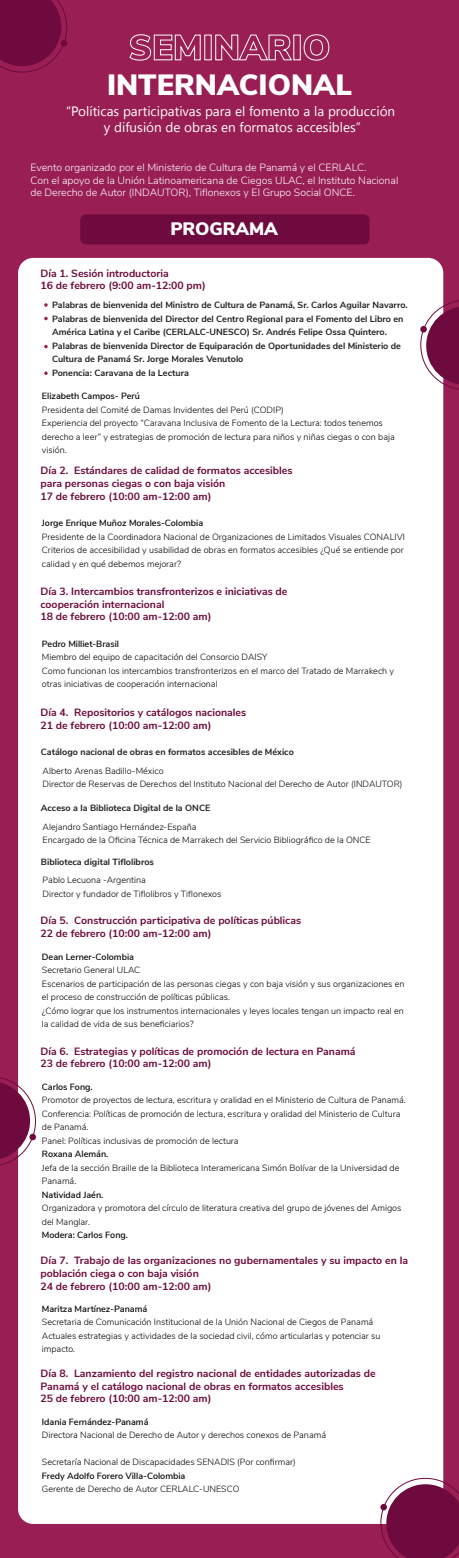
<style>
.page{position:relative;width:459px;height:1558px;background:#fff}
.page>*{position:absolute;margin:0;border:0;box-sizing:border-box;transform-origin:0 0}
.t1{font:900 29.25px "Nunito Sans";color:#fff}
.t2{font:900 18px "Nunito Sans";color:#fff}
.t3{font:13.5px "Segoe UI Emoji";color:#fff}
.t4{font:700 10.5px/12.6px "Nunito Sans";color:#6e0a3d}
.t5{font:300 10.5px/12.6px "Nunito Sans";color:#fff}
.t6{font:300 9px/13.5px "Nunito Sans";color:#000}
.t7{font:700 9px/13.5px "Nunito Sans";color:#231f20}
.t8{font:600 9px "Nunito Sans";color:#000}
</style>
<div class="page">
<div style="left:0;top:0;width:459px;height:1557px;background:#981e53"></div>
<svg style="left:129px;top:34px;width:72px;height:27px"></svg>
<svg style="left:215px;top:34px;width:77px;height:27px"></svg>
<div style="left:293px;top:35px;width:8px;height:25px;border:1px solid #fff"></div>
<svg style="left:303px;top:34px;width:27px;height:27px"></svg>
<div style="left:18px;top:258px;width:425px;height:1265px;background:#fff;border-radius:15px"></div>
<div style="left:80px;top:214px;width:290px;height:30px;background:#6e0a3d;border-radius:6px"></div>
<svg style="left:44px;top:303px;width:4px;height:4px"></svg>
<svg style="left:44px;top:317px;width:4px;height:3px"></svg>
<svg style="left:44px;top:345px;width:4px;height:3px"></svg>
<svg style="left:44px;top:371px;width:4px;height:4px"></svg>
<svg style="left:0;top:0;width:67px;height:72px"></svg>
<div style="left:61px;top:40px;width:6px;height:7px;background:#6e0a3d;border-radius:50%"></div>
<svg style="left:421px;top:300px;width:38px;height:89px"></svg>
<div style="left:420px;top:326px;width:7px;height:6px;background:#6e0a3d;border-radius:50%"></div>
<svg style="left:0;top:1076px;width:36px;height:89px"></svg>
<div style="left:29px;top:1133px;width:7px;height:7px;background:#6e0a3d;border-radius:50%"></div>
<svg style="left:381px;top:1478px;width:78px;height:79px"></svg>
<div style="left:380px;top:1503px;width:7px;height:7px;background:#6e0a3d;border-radius:50%"></div>
<h1 class="t1" style="left:107px;top:63px;width:247px">INTERNACIONAL</h1>
<h3 class="t3" style="left:78px;top:103px;width:43px">□●▼ ▲</h3>
<h3 class="t3" style="left:143px;top:103px;width:60px">▼ ▼❖▲</h3>
<h3 class="t3" style="left:280px;top:103px;width:39px">■▼□ ●</h3>
<h3 class="t3" style="left:388px;top:103px;width:9px">■</h3>
<h3 class="t3" style="left:130px;top:119px;width:34px">◆▲ ■</h3>
<h3 class="t3" style="left:184px;top:119px;width:69px">□ ▲ ■ □</h3>
<h3 class="t3" style="left:275px;top:119px;width:20px">▼□▲</h3>
<h3 class="t3" style="left:323px;top:119px;width:34px">▲●▲</h3>
<p class="t5" style="left:30px;top:160px;width:369px">Evento organizado por el Ministerio de Cultura de Panamá y el CERLALC.<br>Con el apoyo de la Unión Latinoamericana de Ciegos ULAC, el Instituto Nacional de Derecho de Autor (INDAUTOR), Tiflonexos y El Grupo Social ONCE.</p>
<h2 class="t2" style="left:170px;top:216px;width:109px">PROGRAMA</h2>
<p class="t4" style="left:40px;top:266px;width:167px">Día 1. Sesión introductoria<br>16 de febrero (9:00 am-12:00 pm)</p>
<p class="t7" style="left:52px;top:298px;width:357px">Palabras de bienvenida del Ministro de Cultura de Panamá, Sr. Carlos Aguilar Navarro.<br>Palabras de bienvenida del Director del Centro Regional para el Fomento del Libro en América Latina y el Caribe (CERLALC-UNESCO) Sr. Andrés Felipe Ossa Quintero.<br>Palabras de bienvenida Director de Equiparación de Oportunidades del Ministerio de Cultura de Panamá Sr. Jorge Morales Venutolo<br>Ponencia: Caravana de la Lectura</p>
<p class="t8" style="left:42px;top:390px;width:100px">Elizabeth Campos- Perú</p>
<p class="t6" style="left:42px;top:402px;width:354px">Presidenta del Comité de Damas Invidentes del Perú (CODIP)<br>Experiencia del proyecto “Caravana Inclusiva de Fomento de la Lectura: todos tenemos derecho a leer” y estrategias de promoción de lectura para niños y niñas ciegas o con baja visión.</p>
<p class="t4" style="left:40px;top:464px;width:254px">Día 2. Estándares de calidad de formatos accesibles para personas ciegas o con baja visión<br>17 de febrero (10:00 am-12:00 am)</p>
<p class="t8" style="left:42px;top:516px;width:163px">Jorge Enrique Muñoz Morales-Colombia</p>
<p class="t6" style="left:42px;top:529px;width:365px">Presidente de la Coordinadora Nacional de Organizaciones de Limitados Visuales CONALIVI<br>Criterios de accesibilidad y usabilidad de obras en formatos accesibles ¿Qué se entiende por calidad y en qué debemos mejorar?</p>
<p class="t4" style="left:40px;top:584px;width:249px">Día 3. Intercambios transfronterizos e iniciativas de cooperación internacional<br>18 de febrero (10:00 am-12:00 am)</p>
<p class="t8" style="left:42px;top:637px;width:79px">Pedro Milliet-Brasil</p>
<p class="t6" style="left:42px;top:650px;width:354px">Miembro del equipo de capacitación del Consorcio DAISY<br>Como funcionan los intercambios transfronterizos en el marco del Tratado de Marrakech y otras iniciativas de cooperación internacional</p>
<p class="t4" style="left:40px;top:705px;width:207px">Día 4. Repositorios y catálogos nacionales<br>21 de febrero (10:00 am-12:00 am)</p>
<p class="t6" style="left:43px;top:763px;width:361px">Alberto Arenas Badillo-México<br>Director de Reservas de Derechos del Instituto Nacional del Derecho de Autor (INDAUTOR)</p>
<p class="t7" style="left:41px;top:745px;width:254px">Catálogo nacional de obras en formatos accesibles de México</p>
<p class="t7" style="left:41px;top:800px;width:171px">Acceso a la Biblioteca Digital de la ONCE</p>
<p class="t6" style="left:43px;top:819px;width:330px">Alejandro Santiago Hernández-España<br>Encargado de la Oficina Técnica de Marrakech del Servicio Bibliográfico de la ONCE</p>
<p class="t7" style="left:41px;top:854px;width:115px">Biblioteca digital Tiflolibros</p>
<p class="t6" style="left:43px;top:872px;width:180px">Pablo Lecuona -Argentina<br>Director y fundador de Tiflolibros y Tiflonexos</p>
<p class="t4" style="left:40px;top:913px;width:262px">Día 5. Construcción participativa de políticas públicas<br>22 de febrero (10:00 am-12:00 am)</p>
<p class="t8" style="left:42px;top:949px;width:94px">Dean Lerner-Colombia</p>
<p class="t6" style="left:42px;top:962px;width:364px">Secretario General ULAC<br>Escenarios de participación de las personas ciegas y con baja visión y sus organizaciones en el proceso de construcción de políticas públicas.<br>¿Cómo lograr que los instrumentos internacionales y leyes locales tengan un impacto real en la calidad de vida de sus beneficiarios?</p>
<p class="t4" style="left:40px;top:1044px;width:317px">Día 6. Estrategias y políticas de promoción de lectura en Panamá<br>23 de febrero (10:00 am-12:00 am)</p>
<p class="t8" style="left:42px;top:1080px;width:52px">Carlos Fong.</p>
<p class="t6" style="left:42px;top:1092px;width:365px">Promotor de proyectos de lectura, escritura y oralidad en el Ministerio de Cultura de Panamá.<br>Conferencia: Políticas de promoción de lectura, escritura y oralidad del Ministerio de Cultura de Panamá.<br>Panel: Políticas inclusivas de promoción de lectura</p>
<p class="t8" style="left:42px;top:1147px;width:68px">Roxana Alemán.</p>
<p class="t6" style="left:42px;top:1160px;width:359px">Jefa de la sección Braille de la Biblioteca Interamericana Simón Bolívar de la Universidad de<br>Panamá.</p>
<p class="t8" style="left:42px;top:1188px;width:63px">Natividad Jaén.</p>
<p class="t6" style="left:42px;top:1200px;width:361px">Organizadora y promotora del círculo de literatura creativa del grupo de jóvenes del Amigos del Manglar.</p>
<p class="t8" style="left:42px;top:1228px;width:88px">Modera: Carlos Fong.</p>
<p class="t4" style="left:40px;top:1253px;width:369px">Día 7. Trabajo de las organizaciones no gubernamentales y su impacto en la población ciega o con baja visión<br>24 de febrero (10:00 am-12:00 am)</p>
<p class="t8" style="left:42px;top:1301px;width:107px">Maritza Martínez-Panamá</p>
<p class="t6" style="left:42px;top:1314px;width:340px">Secretaria de Comunicación Institucional de la Unión Nacional de Ciegos de Panamá<br>Actuales estrategias y actividades de la sociedad civil, cómo articularlas y potenciar su impacto.</p>
<p class="t4" style="left:40px;top:1366px;width:337px">Día 8. Lanzamiento del registro nacional de entidades autorizadas de<br>Panamá y el catálogo nacional de obras en formatos accesibles<br>25 de febrero (10:00 am-12:00 am)</p>
<p class="t8" style="left:42px;top:1414px;width:108px">Idania Fernández-Panamá</p>
<p class="t6" style="left:42px;top:1427px;width:286px">Directora Nacional de Derecho de Autor y derechos conexos de Panamá</p>
<p class="t6" style="left:42px;top:1454px;width:256px">Secretaría Nacional de Discapacidades SENADIS (Por confirmar)</p>
<p class="t8" style="left:42px;top:1468px;width:145px">Fredy Adolfo Forero Villa-Colombia</p>
<p class="t6" style="left:42px;top:1481px;width:199px">Gerente de Derecho de Autor CERLALC-UNESCO</p>
</div>
